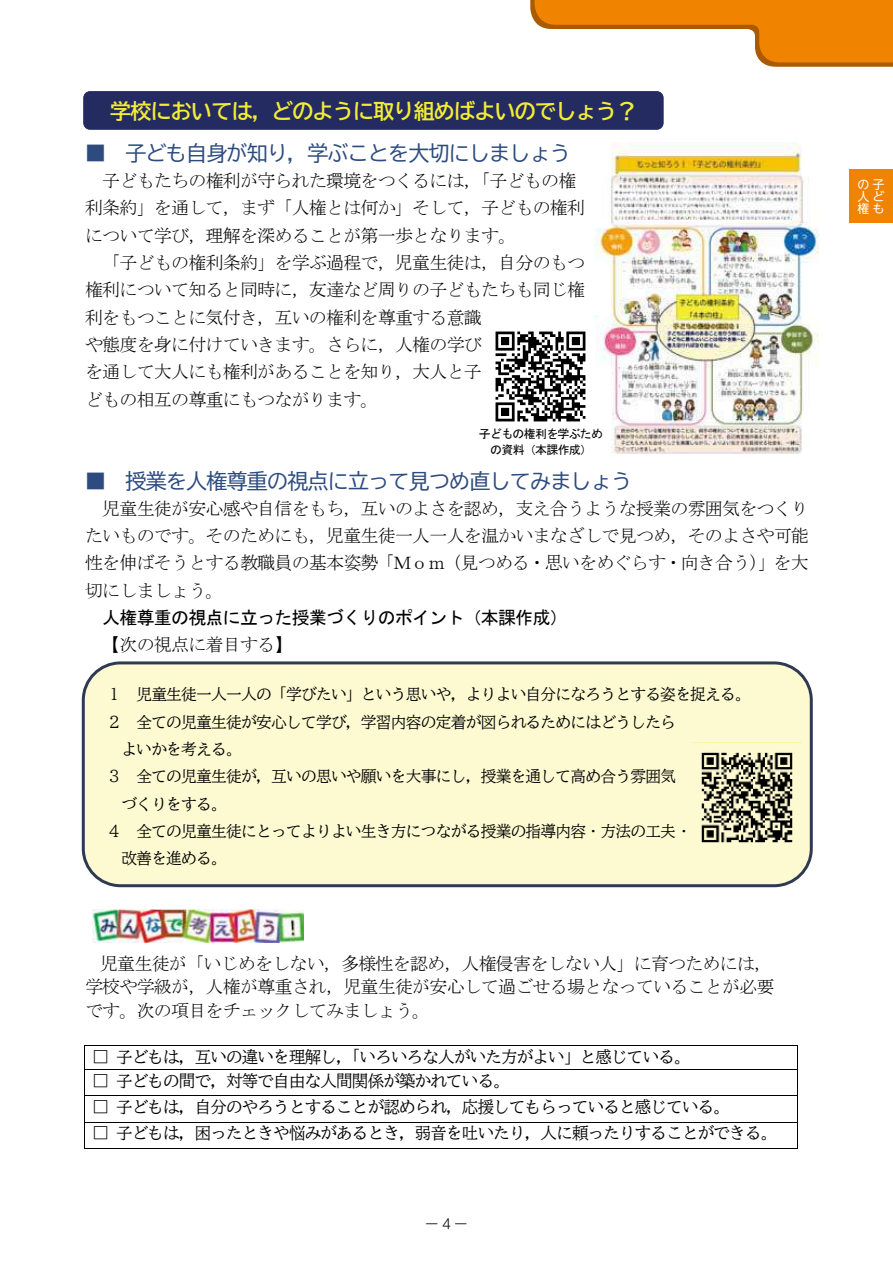
<style>
.page{position:relative;width:893px;height:1263px;background:#fff}
.page>*{position:absolute;margin:0;border:0;box-sizing:border-box;transform-origin:0 0}
.t1{font:21px "BIZ UD Gothic";letter-spacing:-.035em;color:#2d4b7f}
.t2{font:21px "BIZ UD Gothic Bold";letter-spacing:-.035em;color:#f4ec34}
.t3{font:18px/27.3px "MS Mincho";letter-spacing:-.045em;color:#000}
.t4{font:18px "MS Gothic";letter-spacing:-.045em;color:#000}
.t5{font:16.5px "BIZ UD Mincho Medium";letter-spacing:-.045em;color:#000}
.t6{font:15.75px "BIZ UD Mincho Medium";letter-spacing:-.05em;color:#000}
.t7{font:300 13.5px "UD Shin M Go Pr 6";color:#000}
.t8{font:12px/15.8px "MS Gothic";letter-spacing:-.06em;color:#000;text-align:center}
.t9{font:12px/12px "UD Shin M Go Pr 6";color:#fff;text-align:justify}
</style>
<div class="page">
<hr style="left:84px;top:1045px;width:714px;height:1px;background:#000">
<hr style="left:84px;top:1069px;width:714px;height:1px;background:#000">
<hr style="left:84px;top:1095px;width:714px;height:1px;background:#000">
<hr style="left:84px;top:1122px;width:714px;height:1px;background:#000">
<svg style="left:84px;top:1046px;width:1px;height:102px"></svg>
<hr style="left:84px;top:1148px;width:713px;height:1px;background:#000">
<svg style="left:797px;top:1046px;width:1px;height:103px"></svg>
<div style="left:84px;top:92px;width:579px;height:37px;background:#232b61;border-radius:6px"></div>
<div style="left:83px;top:91px;width:580px;height:39px;border:1px solid #232b61;border-radius:6px"></div>
<div style="left:83px;top:663px;width:728px;height:223px;background:#fdfad2;border-radius:37px"></div>
<div style="left:82px;top:661px;width:731px;height:226px;border:3px solid #2f3a52;border-radius:37px"></div>
<img style="left:701px;top:752px;width:92px;height:91px">
<img style="left:594px;top:143px;width:225px;height:311px">
<img style="left:495px;top:322px;width:100px;height:108px">
<img style="left:92px;top:909px;width:211px;height:34px">
<svg style="left:530px;top:0;width:363px;height:67px"></svg>
<div style="left:849px;top:170px;width:44px;height:53px;background:#f08300"></div>
<p class="t2" style="left:110px;top:101px;width:528px">学校においては，どのように取り組めばよいのでしょう？</p>
<p class="t1" style="left:85px;top:143px;width:487px">■ 子ども自身が知り，学ぶことを大切にしましょう</p>
<p class="t3" style="left:85px;top:167px;width:501px;text-indent:17px">子どもたちの権利が守られた環境をつくるには，「子どもの権利条約」を通して，まず「人権とは何か」そして，子どもの権利について学び，理解を深めることが第一歩となります。</p>
<p class="t3" style="left:85px;top:249px;width:501px;text-indent:17px">「子どもの権利条約」を学ぶ過程で，児童生徒は，自分のもつ権利について知ると同時に，友達など周りの子どもたちも同じ権利をもつことに気付き，互いの権利を尊重する意識<br>や態度を身に付けていきます。さらに，人権の学び<br>を通して大人にも権利があることを知り，大人と子<br>どもの相互の尊重にもつながります。</p>
<p class="t8" style="left:479px;top:426px;width:126px">子どもの権利を学ぶための資料（本課作成）</p>
<p class="t1" style="left:85px;top:470px;width:548px">■ 授業を人権尊重の視点に立って見つめ直してみましょう</p>
<p class="t3" style="left:85px;top:494px;width:725px;text-align:justify;text-indent:17px">児童生徒が安心感や自信をもち，互いのよさを認め，支え合うような授業の雰囲気をつくりたいものです。そのためにも，児童生徒一人一人を温かいまなざしで見つめ，そのよさや可能性を伸ばそうとする教職員の基本姿勢「Ｍｏｍ（見つめる・思いをめぐらす・向き合う）」を大切にしましょう。</p>
<p class="t4" style="left:102px;top:608px;width:467px">人権尊重の視点に立った授業づくりのポイント（本課作成）</p>
<p class="t3" style="left:102px;top:631px;width:192px">【次の視点に着目する】</p>
<p class="t6" style="left:106px;top:686px;width:646px">１ 児童生徒一人一人の「学びたい」という思いや，よりよい自分になろうとする姿を捉える。</p>
<p class="t6" style="left:106px;top:714px;width:571px">２ 全ての児童生徒が安心して学び，学習内容の定着が図られるためにはどうしたら</p>
<p class="t6" style="left:121px;top:741px;width:122px">よいかを考える。</p>
<p class="t6" style="left:106px;top:768px;width:571px">３ 全ての児童生徒が，互いの思いや願いを大事にし，授業を通して高め合う雰囲気</p>
<p class="t6" style="left:121px;top:796px;width:107px">づくりをする。</p>
<p class="t6" style="left:106px;top:823px;width:587px">４ 全ての児童生徒にとってよりよい生き方につながる授業の指導内容・方法の工夫・</p>
<p class="t6" style="left:121px;top:850px;width:107px">改善を進める。</p>
<p class="t3" style="left:85px;top:952px;width:691px;line-height:23.4px;text-indent:15px">児童生徒が「いじめをしない，多様性を認め，人権侵害をしない人」に育つためには，学校や学級が，人権が尊重され，児童生徒が安心して過ごせる場となっていることが必要です。次の項目をチェックしてみましょう。</p>
<p class="t5" style="left:92px;top:1048px;width:600px">□ 子どもは，互いの違いを理解し，「いろいろな人がいた方がよい」と感じている。</p>
<p class="t5" style="left:92px;top:1072px;width:419px">□ 子どもの間で，対等で自由な人間関係が築かれている。</p>
<p class="t5" style="left:92px;top:1098px;width:639px">□ 子どもは，自分のやろうとすることが認められ，応援してもらっていると感じている。</p>
<p class="t5" style="left:92px;top:1125px;width:686px">□ 子どもは，困ったときや悩みがあるとき，弱音を吐いたり，人に頼ったりすることができる。</p>
<p class="t7" style="left:425px;top:1213px;width:44px">ー4ー</p>
<p class="t9" style="left:857px;top:178px;width:28px">の子人ど権も</p>
</div>
